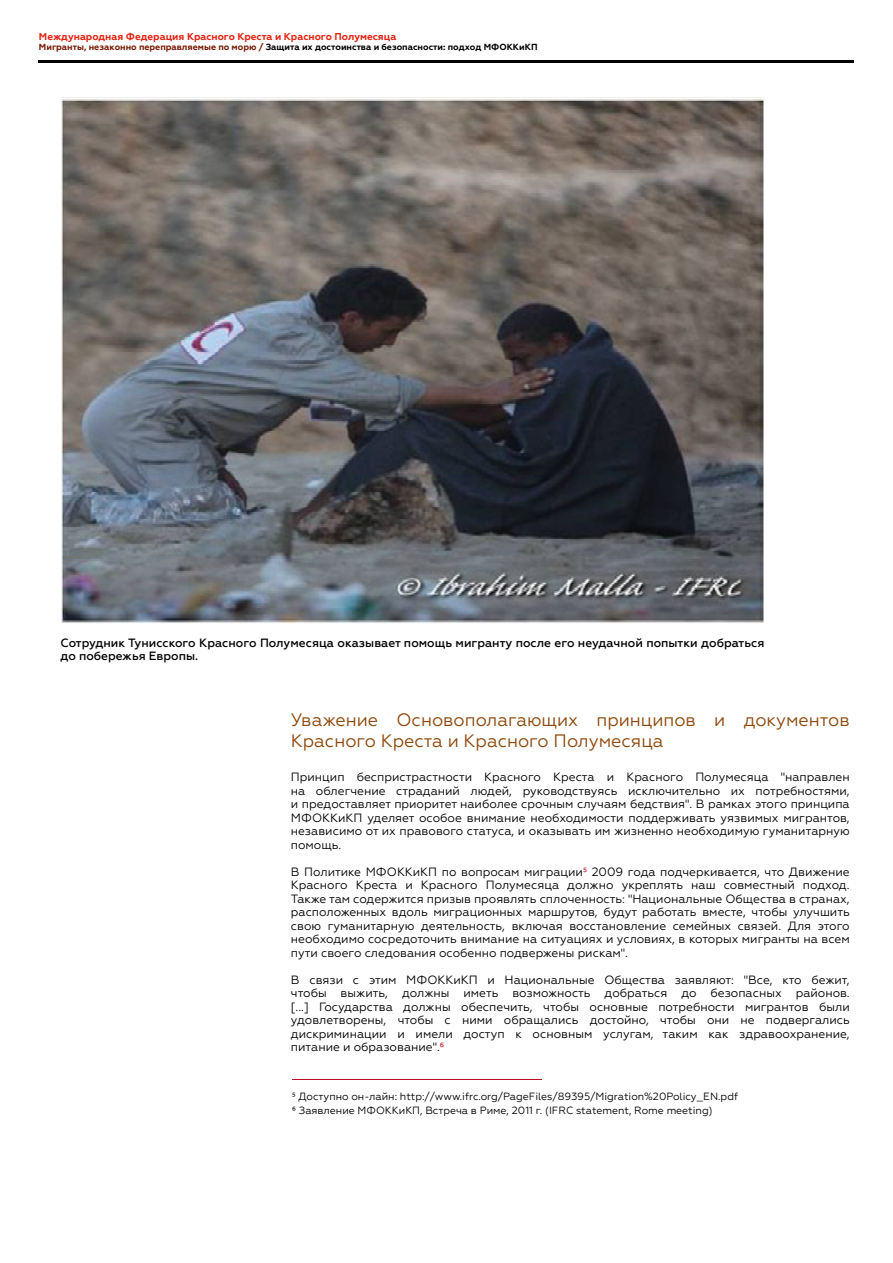
<style>
.page{position:relative;width:893px;height:1263px;background:#fff}
.page>*{position:absolute;margin:0;border:0;box-sizing:border-box;transform-origin:0 0}
.t1{font:18px/21px "Geometria";color:#8e480a}
.t2{font:12px/13.5px "Geometria";color:#000;text-align:justify}
.t3{font:500 12px/13.5px "Geometria";color:#000}
.t4{font:10.5px/13.5px "Geometria";color:#000}
.t5{font:700 9.9px "Geometria";color:#e42313}
.t6{font:700 8.85px "Geometria";color:#000}
.s1{color:#781800}
.s2{color:#c00f22}
</style>
<div class="page">
<hr style="left:39px;top:61px;width:815px;height:2px;background:#000">
<hr style="left:293px;top:1079px;width:249px;height:1px;background:#c00f22">
<img style="left:61px;top:97px;width:703px;height:526px">
<p class="t5" style="left:39px;top:30px;width:359px">Международная Федерация Красного Креста и Красного Полумесяца</p>
<p class="t6" style="left:39px;top:42px;width:500px"><span class="s1">Мигранты, незаконно переправляемые по морю /</span> Защита их достоинства и безопасности: подход МФОККиКП</p>
<p class="t3" style="left:60px;top:636px;width:705px">Сотрудник Тунисского Красного Полумесяца оказывает помощь мигранту после его неудачной попытки добраться до побережья Европы.</p>
<h1 class="t1" style="left:291px;top:709px;width:560px">Уважение Основополагающих принципов и документов<br>Красного Креста и Красного Полумесяца</h1>
<p class="t2" style="left:291px;top:770px;width:560px">Принцип беспристрастности Красного Креста и Красного Полумесяца "направлен на облегчение страданий людей, руководствуясь исключительно их потребностями, и предоставляет приоритет наиболее срочным случаям бедствия". В рамках этого принципа МФОККиКП уделяет особое внимание необходимости поддерживать уязвимых мигрантов, независимо от их правового статуса, и оказывать им жизненно необходимую гуманитарную помощь.</p>
<p class="t2" style="left:291px;top:865px;width:560px">В Политике МФОККиКП по вопросам миграции<span class="s2">⁵</span> 2009 года подчеркивается, что Движение Красного Креста и Красного Полумесяца должно укреплять наш совместный подход.<br>Также там содержится призыв проявлять сплоченность: "Национальные Общества в странах, расположенных вдоль миграционных маршрутов, будут работать вместе, чтобы улучшить свою гуманитарную деятельность, включая восстановление семейных связей. Для этого необходимо сосредоточить внимание на ситуациях и условиях, в которых мигранты на всем пути своего следования особенно подвержены рискам".</p>
<p class="t2" style="left:291px;top:973px;width:560px">В связи с этим МФОККиКП и Национальные Общества заявляют: "Все, кто бежит, чтобы выжить, должны иметь возможность добраться до безопасных районов. [...] Государства должны обеспечить, чтобы основные потребности мигрантов были удовлетворены, чтобы с ними обращались достойно, чтобы они не подвергались дискриминации и имели доступ к основным услугам, таким как здравоохранение, питание и образование".<span class="s2">⁶</span></p>
<p class="t4" style="left:292px;top:1090px;width:447px">⁵ Доступно он-лайн: http://www.ifrc.org/PageFiles/89395/Migration%20Policy_EN.pdf<br>⁶ Заявление МФОККиКП, Встреча в Риме, 2011 г. (IFRC statement, Rome meeting)</p>
</div>
